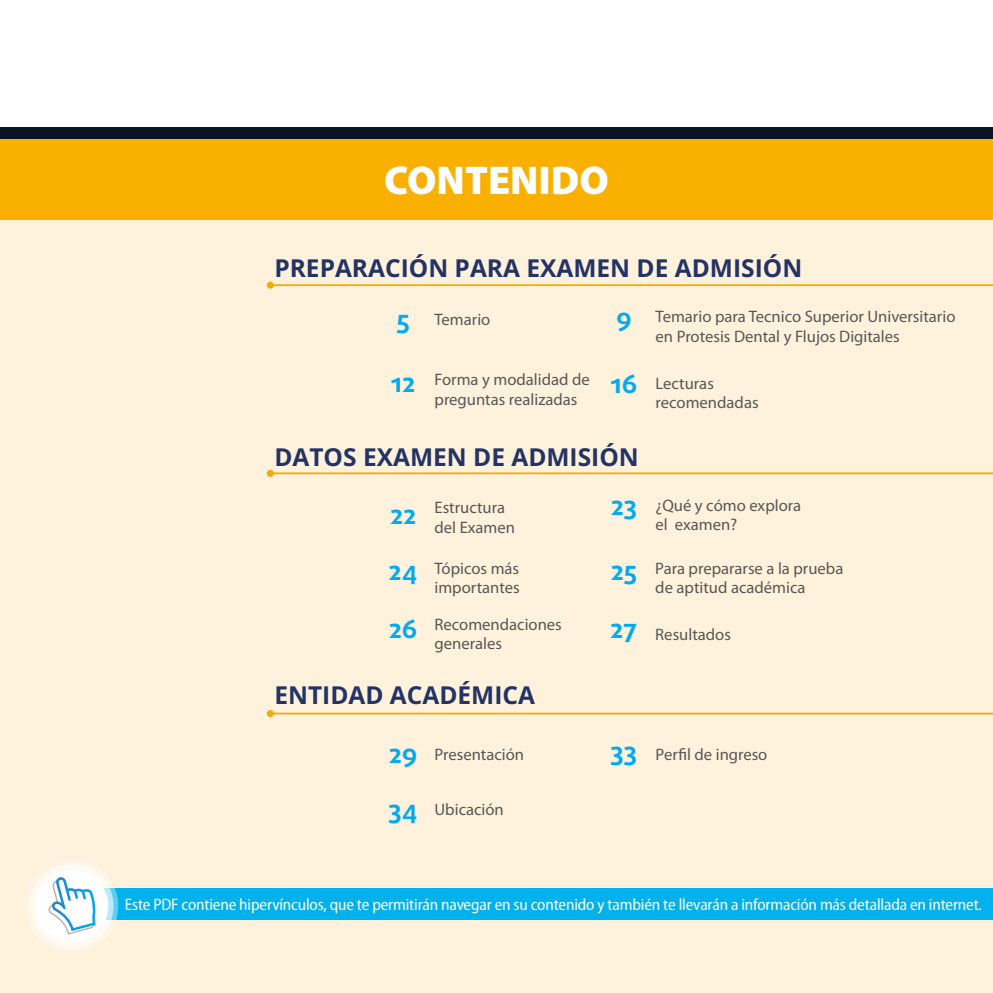
<style>
.page{position:relative;width:993px;height:993px;background:#fff}
.page>*{position:absolute;margin:0;border:0;box-sizing:border-box;transform-origin:0 0}
.t1{font:900 40.25px "Myriad Pro";color:#fff}
.t2{font:700 26.25px/55.5px "Daxline Pro";color:#01aaf5}
.t3{font:700 24.5px "Open Sans";color:#233365}
.t4{font:16.62px/19.2px "Myriad Pro";color:#575756}
.t5{font:semi-condensed 16.62px "Myriad Pro";letter-spacing:-.01em;color:#fff}
</style>
<div class="page">
<div style="left:0;top:137px;width:992px;height:855px;background:#fff2dc"></div>
<div style="left:0;top:139px;width:992px;height:81px;background:#f9b000"></div>
<div style="left:0;top:127px;width:992px;height:12px;background:#0a1420"></div>
<div style="left:102px;top:888px;width:890px;height:31px;background:#00b1eb"></div>
<svg style="left:26px;top:859px;width:92px;height:92px"></svg>
<svg style="left:48px;top:876px;width:48px;height:58px;background:#d2e8f5"></svg>
<hr style="left:270px;top:284px;width:722px;height:2px;background:#f8a800">
<div style="left:267px;top:281px;width:7px;height:7px;background:#f8a800;border-radius:50%"></div>
<hr style="left:270px;top:472px;width:722px;height:2px;background:#f8a800">
<div style="left:267px;top:469px;width:7px;height:7px;background:#f8a800;border-radius:50%"></div>
<hr style="left:270px;top:712px;width:722px;height:2px;background:#f8a800">
<svg style="left:267px;top:709px;width:7px;height:7px"></svg>
<h1 class="t1" style="left:384px;top:154px;width:226px">CONTENIDO</h1>
<h3 class="t3" style="left:274px;top:251px;width:529px">PREPARACIÓN PARA EXAMEN DE ADMISIÓN</h3>
<h2 class="t2" style="left:396px;top:291px;width:15px">5</h2>
<h2 class="t2" style="left:391px;top:354px;width:26px">12</h2>
<p class="t4" style="left:434px;top:309px;width:57px">Temario</p>
<p class="t4" style="left:434px;top:370px;width:157px">Forma y modalidad de preguntas realizadas</p>
<h2 class="t2" style="left:615px;top:290px;width:17px">9</h2>
<h2 class="t2" style="left:610px;top:356px;width:28px">16</h2>
<h3 class="t3" style="left:274px;top:439px;width:366px">DATOS EXAMEN DE ADMISIÓN</h3>
<h2 class="t2" style="left:390px;top:486px;width:28px">22</h2>
<p class="t4" style="left:434px;top:497px;width:82px">Estructura del Examen</p>
<h2 class="t2" style="left:610px;top:478px;width:28px">23</h2>
<p class="t4" style="left:655px;top:307px;width:301px">Temario para Tecnico Superior Universitario en Protesis Dental y Flujos Digitales</p>
<p class="t4" style="left:655px;top:373px;width:104px">Lecturas recomendadas</p>
<p class="t4" style="left:655px;top:495px;width:147px">¿Qué y cómo explora el examen?</p>
<p class="t4" style="left:655px;top:558px;width:189px">Para prepararse a la prueba de aptitud académica</p>
<p class="t4" style="left:434px;top:558px;width:87px">Tópicos más importantes</p>
<p class="t4" style="left:434px;top:614px;width:129px">Recomendaciones generales</p>
<p class="t4" style="left:655px;top:624px;width:77px">Resultados</p>
<h2 class="t2" style="left:388px;top:543px;width:30px">24</h2>
<h2 class="t2" style="left:388px;top:601px;width:30px">26</h2>
<h2 class="t2" style="left:610px;top:601px;width:29px">27</h2>
<h2 class="t2" style="left:610px;top:543px;width:28px">25</h2>
<h3 class="t3" style="left:274px;top:678px;width:262px">ENTIDAD ACADÉMICA</h3>
<h2 class="t2" style="left:388px;top:726px;width:30px">29<br>34</h2>
<p class="t4" style="left:434px;top:743px;width:91px">Presentación</p>
<p class="t4" style="left:434px;top:799px;width:71px">Ubicación</p>
<h2 class="t2" style="left:610px;top:724px;width:28px">33</h2>
<p class="t4" style="left:655px;top:743px;width:113px">Perfil de ingreso</p>
<p class="t5" style="left:125px;top:894px;width:858px">Este PDF contiene hipervínculos, que te permitirán navegar en su contenido y también te llevarán a información más detallada en internet.</p>
</div>
